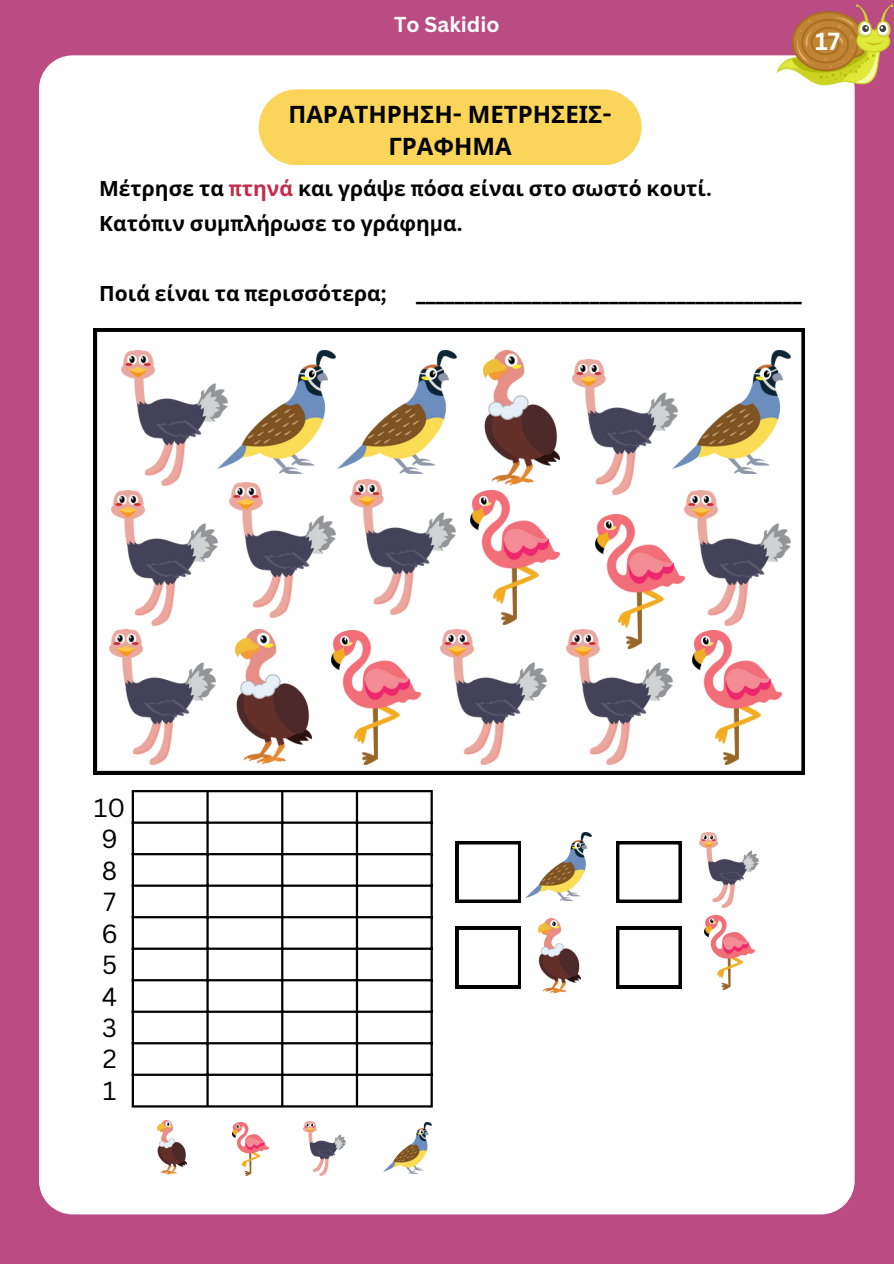
<style>
.page{position:relative;width:894px;height:1264px;background:#fff}
.page>*{position:absolute;margin:0;border:0;box-sizing:border-box;transform-origin:0 0}
.t1{font:25.5px "Canva Sans";color:#000}
.t2{font:700 24px/32.7px "Noto Sans";color:#000;text-align:center}
.t3{font:700 24px "Canva Sans";color:#fff}
.t4{font:700 21px/34.8px "Noto Sans";color:#000}
.t5{font:700 21px "Canva Sans";color:#000}
.t6{font:700 21px "Canva Sans";color:#fff}
.s1{font-family:"Canva Sans"}
.s2{font-family:"Canva Sans";color:#c42c4d}
.s3{color:#c42c4d}
</style>
<div class="page">
<div style="left:0;top:0;width:893px;height:1263px;background:#bb4c83"></div>
<div style="left:39px;top:55px;width:815px;height:1159px;background:#fff"></div>
<svg style="left:94px;top:328px;width:710px;height:446px;background:#e6e6e6"></svg>
<svg style="left:455px;top:841px;width:65px;height:61px;background:#d0d0d0"></svg>
<svg style="left:616px;top:841px;width:65px;height:61px;background:#d0d0d0"></svg>
<svg style="left:616px;top:926px;width:65px;height:62px;background:#cdcdcd"></svg>
<svg style="left:455px;top:926px;width:65px;height:62px;background:#cdcdcd"></svg>
<hr style="left:132px;top:792px;width:2px;height:313px;background:#000">
<hr style="left:206px;top:792px;width:3px;height:313px;background:#000">
<hr style="left:281px;top:792px;width:2px;height:313px;background:#000">
<hr style="left:356px;top:792px;width:2px;height:313px;background:#000">
<hr style="left:430px;top:792px;width:2px;height:313px;background:#000">
<hr style="left:132px;top:790px;width:300px;height:2px;background:#000">
<hr style="left:132px;top:821px;width:300px;height:2px;background:#000">
<hr style="left:132px;top:853px;width:300px;height:2px;background:#000">
<hr style="left:132px;top:884px;width:300px;height:2px;background:#000">
<hr style="left:132px;top:916px;width:300px;height:2px;background:#000">
<hr style="left:132px;top:947px;width:300px;height:2px;background:#000">
<hr style="left:132px;top:979px;width:300px;height:2px;background:#000">
<hr style="left:132px;top:1010px;width:300px;height:2px;background:#000">
<hr style="left:132px;top:1042px;width:300px;height:2px;background:#000">
<hr style="left:132px;top:1073px;width:300px;height:2px;background:#000">
<hr style="left:132px;top:1105px;width:300px;height:2px;background:#000">
<img style="left:110px;top:629px;width:105px;height:135px">
<img style="left:112px;top:490px;width:105px;height:135px">
<img style="left:122px;top:350px;width:105px;height:135px">
<img style="left:441px;top:629px;width:105px;height:135px">
<img style="left:350px;top:479px;width:106px;height:135px">
<img style="left:684px;top:491px;width:106px;height:135px">
<img style="left:566px;top:629px;width:106px;height:135px">
<img style="left:572px;top:359px;width:105px;height:135px">
<img style="left:699px;top:832px;width:58px;height:75px">
<img style="left:304px;top:1121px;width:41px;height:54px">
<img style="left:229px;top:482px;width:106px;height:135px">
<img style="left:236px;top:629px;width:75px;height:135px">
<img style="left:483px;top:350px;width:76px;height:135px">
<img style="left:538px;top:918px;width:42px;height:75px">
<img style="left:157px;top:1120px;width:29px;height:54px">
<img style="left:672px;top:350px;width:118px;height:123px">
<img style="left:525px;top:832px;width:66px;height:68px">
<img style="left:383px;top:1122px;width:48px;height:51px">
<img style="left:338px;top:350px;width:118px;height:123px">
<img style="left:217px;top:350px;width:118px;height:123px">
<img style="left:331px;top:630px;width:89px;height:134px">
<img style="left:692px;top:630px;width:89px;height:134px">
<img style="left:470px;top:491px;width:89px;height:133px">
<img style="left:595px;top:514px;width:89px;height:134px">
<img style="left:704px;top:915px;width:50px;height:74px">
<img style="left:232px;top:1122px;width:36px;height:53px">
<div style="left:258px;top:89px;width:382px;height:76px;background:#fbd55a;border-radius:38px"></div>
<svg style="left:264px;top:100px;width:377px;height:65px"></svg>
<svg style="left:775px;top:4px;width:117px;height:85px"></svg>
<p class="t6" style="left:394px;top:9px;width:107px">To Sakidio</p>
<p class="t3" style="left:814px;top:24px;width:26px">17</p>
<p class="t2" style="left:288px;top:97px;width:325px">ΠΑΡΑΤΗΡΗΣΗ<span class="s1">-</span> ΜΕΤΡΗΣΕΙΣ<span class="s1">-<br></span>ΓΡΑΦΗΜΑ</p>
<p class="t4" style="left:99px;top:171px;width:614px">Μέτρησε τα <span class="s2">π</span><span class="s3">τηνά</span> και γράψε <span class="s1">π</span>όσα είναι στο σωστό κουτί<span class="s1">.<br></span>Κατό<span class="s1">π</span>ιν συ<span class="s1">μπ</span>λήρωσε το γράφη<span class="s1">μ</span>α<span class="s1">.</span></p>
<p class="t4" style="left:99px;top:275px;width:289px">Ποιά είναι τα <span class="s1">π</span>ερισσότερα<span class="s1">;</span></p>
<p class="t5" style="left:416px;top:279px;width:387px">________________________________________</p>
<p class="t1" style="left:94px;top:789px;width:33px">10</p>
<p class="t1" style="left:101px;top:821px;width:18px">9</p>
<p class="t1" style="left:102px;top:852px;width:17px">8</p>
<p class="t1" style="left:103px;top:884px;width:14px">7</p>
<p class="t1" style="left:101px;top:915px;width:18px">6</p>
<p class="t1" style="left:102px;top:946px;width:17px">5</p>
<p class="t1" style="left:102px;top:978px;width:17px">4</p>
<p class="t1" style="left:102px;top:1009px;width:16px">3</p>
<p class="t1" style="left:103px;top:1041px;width:15px">2</p>
<p class="t1" style="left:103px;top:1072px;width:15px">1</p>
</div>
